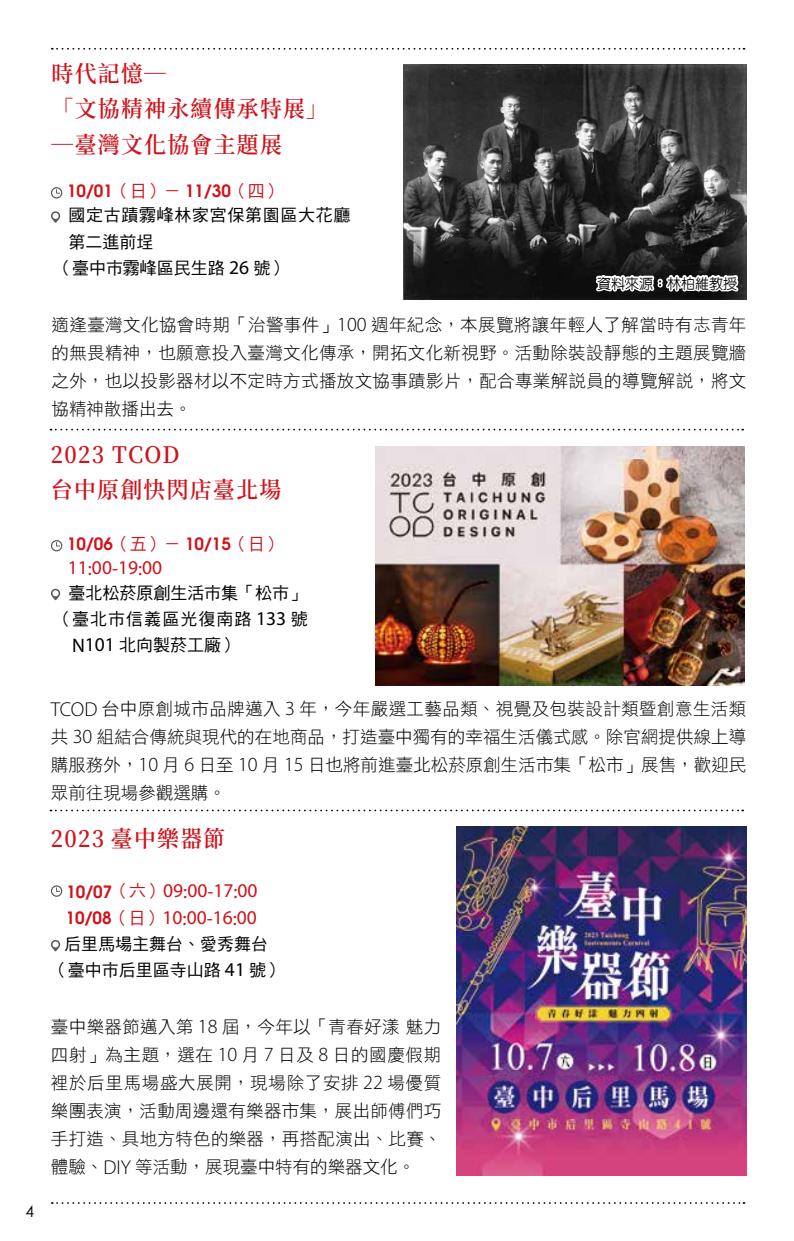
<style>
.page{position:relative;width:794px;height:1241px;background:#fff}
.page>*{position:absolute;margin:0;border:0;box-sizing:border-box;transform-origin:0 0}
.t1{font:600 22.75px/35px "Noto Serif TC";letter-spacing:.06em;color:#d0121b;scale:.96 1}
.t2{font:19.6px/26.2px "Myriad Pro";color:#d0121b}
.t3{font:17.5px/28px "DF Hei Std W3";letter-spacing:.015em;color:#000;text-align:justify}
.t4{font:16.97px/26.2px "DF Hei Std W5";color:#000;text-align:center}
.t5{font:600 16.97px "Avant Garde";color:#d0121b}
.t6{font:16.97px "DF Hei Std W5";letter-spacing:.04em;color:#000}
.t7{font:16.97px "DF Hei Std W5";letter-spacing:.065em;color:#000}
.t8{font:15.75px "Century Gothic";color:#000}
.t9{font:500 14px "Yen Round";color:#000}
.s1{font-family:"DF Hei Std W5";font-weight:400}
.s2{font-family:"Myriad Pro";font-size:19.6px}
.s3{font-family:"Myriad Pro";font-weight:300;font-size:20.12px}
.s4{font-family:"Avant Garde";font-weight:600;font-size:16.97px}
.s5{font-family:"DF Hei Std W5";font-size:16.97px}
</style>
<div class="page">
<svg style="left:51px;top:187px;width:11px;height:11px"></svg>
<svg style="left:51px;top:211px;width:9px;height:12px"></svg>
<svg style="left:51px;top:885px;width:11px;height:11px"></svg>
<svg style="left:51px;top:940px;width:9px;height:11px"></svg>
<img style="left:456px;top:826px;width:290px;height:349px">
<svg style="left:51px;top:540px;width:11px;height:11px"></svg>
<svg style="left:51px;top:588px;width:9px;height:12px"></svg>
<img style="left:376px;top:446px;width:368px;height:239px">
<img style="left:403px;top:65px;width:343px;height:235px">
<svg style="left:593px;top:235px;width:148px;height:65px"></svg>
<svg style="left:52px;top:48px;width:692px;height:2px"></svg>
<svg style="left:50px;top:428px;width:693px;height:2px"></svg>
<svg style="left:50px;top:809px;width:693px;height:2px"></svg>
<svg style="left:52px;top:1202px;width:692px;height:1px"></svg>
<h1 class="t1" style="left:52px;top:57px;width:290px">時代記憶—<br>「文協精神永續傳承特展」—臺灣文化協會主題展</h1>
<p class="t5" style="left:67px;top:179px;width:216px">10/01<span class="s1">（日）－</span> 11/30<span class="s1">（四）</span></p>
<p class="t6" style="left:68px;top:206px;width:283px">國定古蹟霧峰林家宮保第園區大花廳</p>
<p class="t4" style="left:68px;top:228px;width:86px">第二進前埕</p>
<p class="t4" style="left:55px;top:254px;width:234px">（臺中市霧峰區民生路 <span class="s2">26</span> 號）</p>
<p class="t9" style="left:597px;top:276px;width:141px">資料來源：林柏維教授</p>
<p class="t3" style="left:52px;top:311px;width:696px">適逢臺灣文化協會時期「治警事件」<span class="s3">100</span> 週年紀念，本展覽將讓年輕人了解當時有志青年的無畏精神，也願意投入臺灣文化傳承，開拓文化新視野。活動除裝設靜態的主題展覽牆之外，也以投影器材以不定時方式播放文協事蹟影片，配合專業解說員的導覽解說，將文協精神散播出去。</p>
<h1 class="t1" style="left:51px;top:438px;width:241px">2023 TCOD<br>台中原創快閃店臺北場</h1>
<p class="t5" style="left:67px;top:532px;width:216px">10/06<span class="s1">（五）－</span> 10/15<span class="s1">（日）</span></p>
<p class="t2" style="left:68px;top:554px;width:96px">11:00-19:00</p>
<p class="t4" style="left:68px;top:579px;width:239px">臺北松菸原創生活市集「松市」</p>
<p class="t7" style="left:55px;top:609px;width:254px">（臺北市信義區光復南路 <span class="s2">133</span> 號</p>
<p class="t4" style="left:72px;top:631px;width:167px"><span class="s2">N101</span> 北向製菸工廠）</p>
<p class="t8" style="left:25px;top:1199px;width:10px">4</p>
<p class="t3" style="left:51px;top:694px;width:697px"><span class="s3">TCOD</span> 台中原創城市品牌邁入 <span class="s3">3</span> 年，今年嚴選工藝品類、視覺及包裝設計類暨創意生活類共 <span class="s3">30</span> 組結合傳統與現代的在地商品，打造臺中獨有的幸福生活儀式感。除官網提供線上導購服務外，<span class="s3">10</span> 月 <span class="s3">6</span> 日至 <span class="s3">10</span> 月 <span class="s3">15</span> 日也將前進臺北松菸原創生活市集「松市」展售，歡迎民眾前往現場參觀選購。</p>
<h1 class="t1" style="left:51px;top:821px;width:183px">2023 臺中樂器節</h1>
<p class="t2" style="left:66px;top:877px;width:193px"><span class="s4">10/07</span><span class="s5">（六）</span>09:00-17:00<br><span class="s4">10/08</span><span class="s5">（日）</span>10:00-16:00</p>
<p class="t4" style="left:51px;top:930px;width:234px">后里馬場主舞台、愛秀舞台<br>（臺中市后里區寺山路 <span class="s2">41</span> 號）</p>
<p class="t3" style="left:51px;top:1012px;width:392px">臺中樂器節邁入第 <span class="s3">18</span> 屆，今年以「青春好漾魅力四射」為主題，選在 <span class="s3">10</span> 月 <span class="s3">7</span> 日及 <span class="s3">8</span> 日的國慶假期裡於后里馬場盛大展開，現場除了安排 <span class="s3">22</span> 場優質樂團表演，活動周邊還有樂器市集，展出師傅們巧手打造、具地方特色的樂器，再搭配演出、比賽、體驗、<span class="s3">DIY</span> 等活動，展現臺中特有的樂器文化。</p>
</div>
